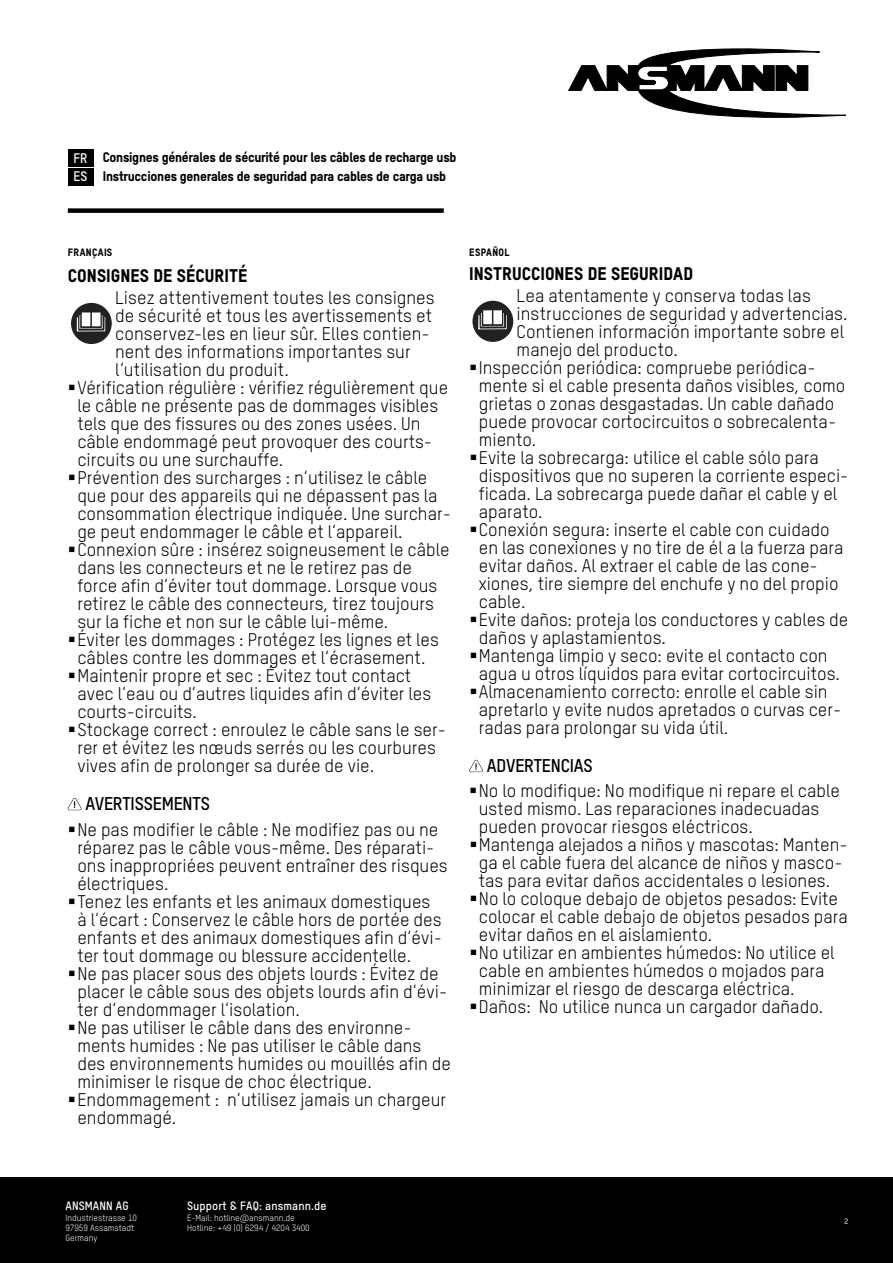
<style>
.page{position:relative;width:893px;height:1263px;background:#fff}
.page>*{position:absolute;margin:0;border:0;box-sizing:border-box;transform-origin:0 0}
.t1{font:18px/18px "TSTARPRO";color:#000}
.t2{font:800 18px "TSTARPRO";letter-spacing:.005em;color:#000}
.t3{font:18px "T Star Pro Bold";letter-spacing:-.01em;color:#000}
.t4{font:13.5px/19px "T Star Pro Heavy";letter-spacing:-.02em;color:#000}
.t5{font:13.5px/18.8px "T Star Pro Bold";color:#fff}
.t6{font:11.7px "T Star Pro Bold";letter-spacing:.01em;color:#fff}
.t7{font:800 10.5px "TSTARPRO";letter-spacing:.03em;color:#000}
.t8{font:8.85px/10.2px "T Star Pro Regular";color:#fff}
.t9{font:7.5px "T Star Pro Medium";color:#fff}
</style>
<div class="page">
<div style="left:0;top:1178px;width:893px;height:85px;background:#000"></div>
<svg style="left:569px;top:49px;width:277px;height:68px"></svg>
<svg style="left:71px;top:303px;width:41px;height:41px"></svg>
<svg style="left:68px;top:798px;width:13px;height:12px"></svg>
<svg style="left:472px;top:301px;width:41px;height:41px"></svg>
<svg style="left:469px;top:760px;width:14px;height:12px"></svg>
<div style="left:68px;top:208px;width:376px;height:5px;background:#000"></div>
<div style="left:68px;top:149px;width:25px;height:17px;background:#000"></div>
<div style="left:68px;top:168px;width:25px;height:17px;background:#000"></div>
<p class="t5" style="left:73px;top:147px;width:16px">FR<br>ES</p>
<p class="t4" style="left:103px;top:147px;width:355px">Consignes générales de sécurité pour les câbles de recharge usb<br>Instrucciones generales de seguridad para cables de carga usb</p>
<p class="t7" style="left:68px;top:245px;width:46px">FRANÇAIS</p>
<p class="t2" style="left:68px;top:263px;width:181px">CONSIGNES DE SÉCURITÉ</p>
<p class="t1" style="left:115px;top:288px;width:321px">Lisez attentivement toutes les consignes de sécurité et tous les avertissements et conservez-les en lieur sûr. Elles contien&shy;nent des informations importantes sur l‘utilisation du produit.</p>
<p class="t1" style="left:77px;top:378px;width:372px;text-indent:-10px">▪Vérification régulière : vérifiez régulièrement que le câble ne présente pas de dommages visibles tels que des fissures ou des zones usées. Un câble endommagé peut provoquer des courts&shy;circuits ou une surchauffe.</p>
<p class="t1" style="left:77px;top:468px;width:375px;text-indent:-10px">▪Prévention des surcharges : n‘utilisez le câble que pour des appareils qui ne dépassent pas la consommation électrique indiquée. Une surchar&shy;ge peut endommager le câble et l‘appareil.</p>
<p class="t1" style="left:77px;top:540px;width:374px;text-indent:-10px">▪Connexion sûre : insérez soigneusement le câble dans les connecteurs et ne le retirez pas de force afin d‘éviter tout dommage. Lorsque vous retirez le câble des connecteurs, tirez toujours sur la fiche et non sur le câble lui-même.</p>
<p class="t1" style="left:68px;top:630px;width:373px;text-align:center">▪Éviter les dommages : Protégez les lignes et les câbles contre les dommages et l‘écrasement.</p>
<p class="t1" style="left:77px;top:666px;width:355px;text-indent:-10px">▪Maintenir propre et sec : Évitez tout contact avec l‘eau ou d‘autres liquides afin d‘éviter les courts-circuits.</p>
<p class="t1" style="left:77px;top:720px;width:370px;text-indent:-10px">▪Stockage correct : enroulez le câble sans le ser&shy;rer et évitez les nœuds serrés ou les courbures vives afin de prolonger sa durée de vie.</p>
<p class="t3" style="left:85px;top:790px;width:126px">AVERTISSEMENTS</p>
<p class="t1" style="left:77px;top:819px;width:372px;text-indent:-10px">▪Ne pas modifier le câble : Ne modifiez pas ou ne réparez pas le câble vous-même. Des réparati&shy;ons inappropriées peuvent entraîner des risques électriques.</p>
<p class="t1" style="left:77px;top:891px;width:366px;text-indent:-10px">▪Tenez les enfants et les animaux domestiques à l‘écart : Conservez le câble hors de portée des enfants et des animaux domestiques afin d‘évi&shy;ter tout dommage ou blessure accidentelle.</p>
<p class="t1" style="left:77px;top:963px;width:371px;text-indent:-10px">▪Ne pas placer sous des objets lourds : Évitez de placer le câble sous des objets lourds afin d‘évi&shy;ter d‘endommager l‘isolation.</p>
<p class="t1" style="left:77px;top:1017px;width:375px;text-indent:-10px">▪Ne pas utiliser le câble dans des environne&shy;ments humides : Ne pas utiliser le câble dans des environnements humides ou mouillés afin de minimiser le risque de choc électrique.</p>
<p class="t1" style="left:77px;top:1089px;width:370px;text-indent:-10px">▪Endommagement : n‘utilisez jamais un chargeur endommagé.</p>
<p class="t7" style="left:469px;top:245px;width:41px">ESPAÑOL</p>
<p class="t2" style="left:469px;top:261px;width:225px">INSTRUCCIONES DE SEGURIDAD</p>
<p class="t1" style="left:517px;top:286px;width:333px">Lea atentamente y conserva todas las instrucciones de seguridad y advertencias.<br>Contienen información importante sobre el manejo del producto.</p>
<p class="t1" style="left:479px;top:358px;width:368px;text-indent:-10px">▪Inspección periódica: compruebe periódica&shy;mente si el cable presenta daños visibles, como grietas o zonas desgastadas. Un cable dañado puede provocar cortocircuitos o sobrecalenta&shy;miento.</p>
<p class="t1" style="left:479px;top:448px;width:371px;text-indent:-10px">▪Evite la sobrecarga: utilice el cable sólo para dispositivos que no superen la corriente especi&shy;ficada. La sobrecarga puede dañar el cable y el aparato.</p>
<p class="t1" style="left:479px;top:520px;width:366px;text-indent:-10px">▪Conexión segura: inserte el cable con cuidado en las conexiones y no tire de él a la fuerza para evitar daños. Al extraer el cable de las cone&shy;xiones, tire siempre del enchufe y no del propio cable.</p>
<p class="t1" style="left:479px;top:610px;width:371px;text-indent:-10px">▪Evite daños: proteja los conductores y cables de daños y aplastamientos.</p>
<p class="t1" style="left:479px;top:646px;width:363px;text-indent:-10px">▪Mantenga limpio y seco: evite el contacto con agua u otros líquidos para evitar cortocircuitos.</p>
<p class="t1" style="left:479px;top:682px;width:364px;text-indent:-10px">▪Almacenamiento correcto: enrolle el cable sin apretarlo y evite nudos apretados o curvas cer&shy;radas para prolongar su vida útil.</p>
<p class="t3" style="left:487px;top:752px;width:107px">ADVERTENCIAS</p>
<p class="t1" style="left:479px;top:781px;width:363px;text-indent:-10px">▪No lo modifique: No modifique ni repare el cable usted mismo. Las reparaciones inadecuadas pueden provocar riesgos eléctricos.</p>
<p class="t1" style="left:469px;top:835px;width:380px;text-align:center">▪Mantenga alejados a niños y mascotas: Manten&shy;ga el cable fuera del alcance de niños y masco&shy;tas para evitar daños accidentales o lesiones.</p>
<p class="t1" style="left:479px;top:889px;width:371px;text-indent:-10px">▪No lo coloque debajo de objetos pesados: Evite colocar el cable debajo de objetos pesados para evitar daños en el aislamiento.</p>
<p class="t1" style="left:479px;top:943px;width:357px;text-indent:-10px">▪No utilizar en ambientes húmedos: No utilice el cable en ambientes húmedos o mojados para minimizar el riesgo de descarga eléctrica.</p>
<p class="t1" style="left:469px;top:997px;width:355px">▪Daños: No utilice nunca un cargador dañado.</p>
<p class="t6" style="left:65px;top:1197px;width:65px">ANSMANN AG</p>
<p class="t8" style="left:65px;top:1212px;width:73px">Industriestrasse 10<br>97959 Assamstadt<br>Germany</p>
<p class="t6" style="left:187px;top:1197px;width:141px">Support &amp; FAQ: ansmann.de</p>
<p class="t8" style="left:187px;top:1211px;width:124px">E-Mail: hotline@ansmann.de<br>Hotline: +49 (0) 6294 / 4204 3400</p>
<p class="t9" style="left:844px;top:1216px;width:5px">2</p>
</div>
